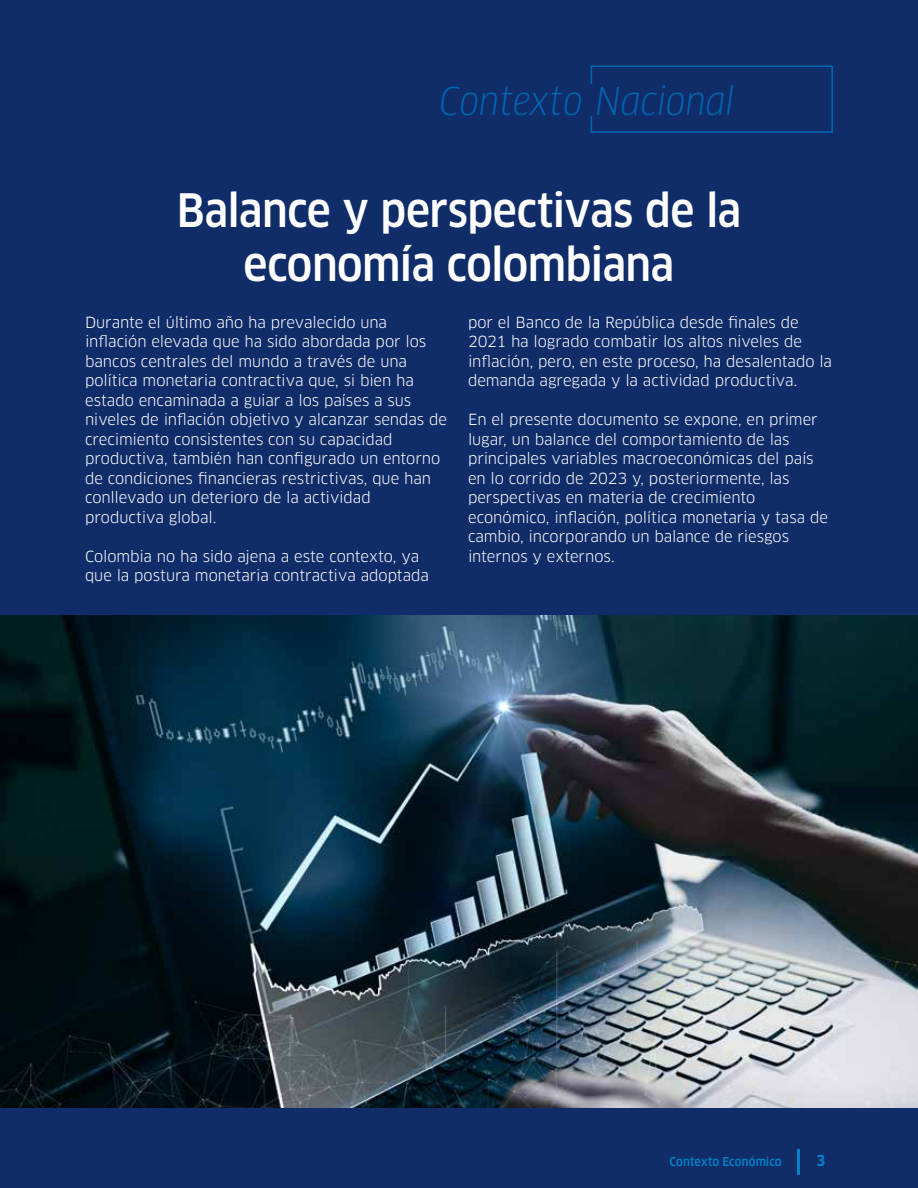
<style>
.page{position:relative;width:918px;height:1188px;background:#102d6a}
.page>*{position:absolute;margin:0;border:0;box-sizing:border-box;transform-origin:0 0}
.t1{font:500 45px/54px "Clan Pro Narr";letter-spacing:-.015em;color:#fff;text-align:center}
.t2{font:italic 37.5px "Clan Pro Narr";color:#0066b0}
.t3{font:15px/19.5px "Clan Pro";letter-spacing:-.005em;color:#fff}
.t4{font:700 15px "Clan Pro Narr";color:#0084c8}
.t5{font:500 12px "Clan Pro Narr";letter-spacing:.01em;color:#0084c8}
</style>
<div class="page">
<img style="left:0;top:616px;width:918px;height:492px">
<hr style="left:797px;top:1149px;width:2px;height:25px;background:#0084c8">
<svg style="left:590px;top:65px;width:243px;height:68px"></svg>
<h2 class="t2" style="left:439px;top:79px;width:296px">Contexto Nacional</h2>
<h1 class="t1" style="left:177px;top:184px;width:566px">Balance y perspectivas de la economía colombiana</h1>
<p class="t3" style="left:85px;top:313px;width:363px">Durante el último año ha prevalecido una inflación elevada que ha sido abordada por los bancos centrales del mundo a través de una política monetaria contractiva que, si bien ha estado encaminada a guiar a los países a sus niveles de inflación objetivo y alcanzar sendas de crecimiento consistentes con su capacidad productiva, también han configurado un entorno de condiciones financieras restrictivas, que han conllevado un deterioro de la actividad productiva global.</p>
<p class="t3" style="left:85px;top:547px;width:345px">Colombia no ha sido ajena a este contexto, ya que la postura monetaria contractiva adoptada</p>
<p class="t3" style="left:468px;top:313px;width:365px">por el Banco de la República desde finales de 2021 ha logrado combatir los altos niveles de inflación, pero, en este proceso, ha desalentado la demanda agregada y la actividad productiva.</p>
<p class="t3" style="left:468px;top:410px;width:362px">En el presente documento se expone, en primer lugar, un balance del comportamiento de las principales variables macroeconómicas del país en lo corrido de 2023 y, posteriormente, las perspectivas en materia de crecimiento económico, inflación, política monetaria y tasa de cambio, incorporando un balance de riesgos internos y externos.</p>
<p class="t5" style="left:670px;top:1155px;width:114px">Contexto Económico</p>
<p class="t4" style="left:817px;top:1152px;width:10px">3</p>
</div>
